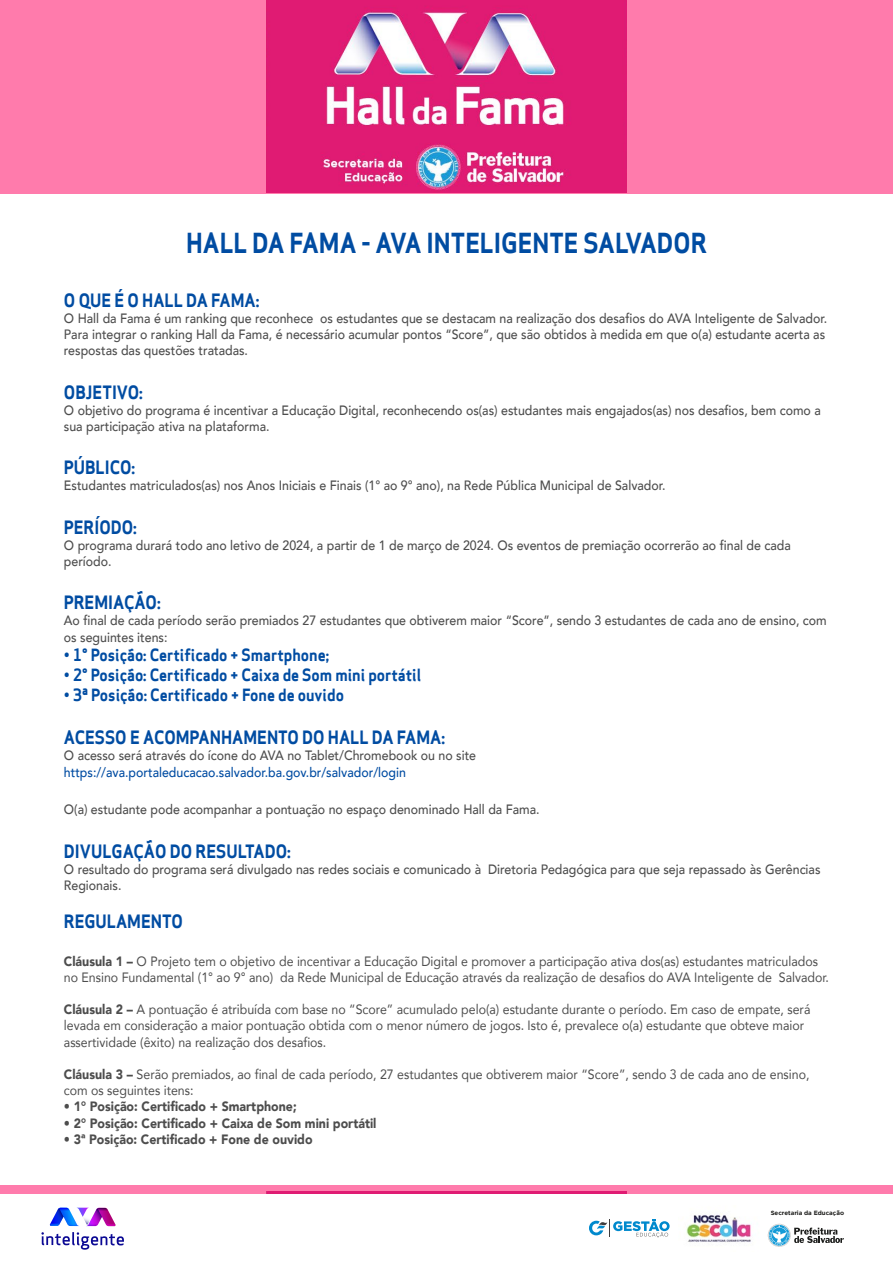
<style>
.page{position:relative;width:893px;height:1263px;background:#fff}
.page>*{position:absolute;margin:0;border:0;box-sizing:border-box;transform-origin:0 0}
.t1{font:27px "Apex Sans Bold T";color:#004ca2;scale:.92 1}
.t2{font:18px "Apex Sans Bold T";color:#004ca2;scale:.92 1}
.t3{font:16.5px "Apex Sans Bold T";color:#004ca2;scale:.92 1}
.t4{font:500 13.5px/16.2px "Avenir";color:#4d4d4d;scale:.92 1}
.t5{font:13.5px/16.2px "Avenir";color:#4d4d4d;scale:.92 1}
.t6{font:900 13.5px "Avenir";color:#4d4d4d;scale:.92 1}
.t7{font:500 13.5px "Avenir";color:#004ca2;scale:.92 1}
.t8{font:700 6.15px "Gotham";color:#1e1e1c}
.s1{font-weight:900}
</style>
<div class="page">
<svg style="left:0;top:1185px;width:893px;height:78px;background:#fa6ea4"></svg>
<div style="left:0;top:1194px;width:893px;height:69px;background:#fff"></div>
<svg style="left:589px;top:1219px;width:81px;height:18px"></svg>
<img style="left:686px;top:1214px;width:65px;height:29px">
<svg style="left:768px;top:1224px;width:76px;height:23px"></svg>
<svg style="left:50px;top:1207px;width:66px;height:19px"></svg>
<svg style="left:41px;top:1232px;width:83px;height:18px"></svg>
<div style="left:0;top:0;width:893px;height:194px;background:#ff7bac"></div>
<img style="left:266px;top:0;width:360px;height:192px">
<h1 class="t1" style="left:186px;top:225px;width:567px">HALL DA FAMA - AVA INTELIGENTE SALVADOR</h1>
<h2 class="t2" style="left:64px;top:288px;width:214px">O QUE É O HALL DA FAMA:</h2>
<p class="t4" style="left:64px;top:309px;width:831px">O Hall da Fama é um ranking que reconhece os estudantes que se destacam na realização dos desafios do AVA Inteligente de Salvador.<br>Para integrar o ranking Hall da Fama, é necessário acumular pontos “Score”, que são obtidos à medida em que o(a) estudante acerta as respostas das questões tratadas.</p>
<h2 class="t2" style="left:64px;top:380px;width:87px">OBJETIVO:</h2>
<p class="t4" style="left:64px;top:401px;width:824px">O objetivo do programa é incentivar a Educação Digital, reconhecendo os(as) estudantes mais engajados(as) nos desafios, bem como a sua participação ativa na plataforma.</p>
<h2 class="t2" style="left:64px;top:456px;width:79px">PÚBLICO:</h2>
<p class="t4" style="left:64px;top:477px;width:656px">Estudantes matriculados(as) nos Anos Iniciais e Finais (1° ao 9° ano), na Rede Pública Municipal de Salvador.</p>
<h2 class="t2" style="left:64px;top:515px;width:81px">PERÍODO:</h2>
<p class="t4" style="left:64px;top:536px;width:792px">O programa durará todo ano letivo de 2024, a partir de 1 de março de 2024. Os eventos de premiação ocorrerão ao final de cada período.</p>
<h2 class="t2" style="left:64px;top:591px;width:107px">PREMIAÇÃO:</h2>
<p class="t4" style="left:64px;top:612px;width:831px">Ao final de cada período serão premiados 27 estudantes que obtiverem maior “Score”, sendo 3 estudantes de cada ano de ensino, com os seguintes itens:</p>
<p class="t3" style="left:64px;top:645px;width:290px">• 1° Posição: Certificado + Smartphone;</p>
<p class="t3" style="left:64px;top:664px;width:390px">• 2° Posição: Certificado + Caixa de Som mini portátil</p>
<p class="t3" style="left:64px;top:684px;width:306px">• 3ª Posição: Certificado + Fone de ouvido</p>
<h2 class="t2" style="left:64px;top:726px;width:416px">ACESSO E ACOMPANHAMENTO DO HALL DA FAMA:</h2>
<p class="t4" style="left:64px;top:747px;width:450px">O acesso será através do ícone do AVA no Tablet/Chromebook ou no site</p>
<p class="t7" style="left:64px;top:760px;width:373px">https://ava.portaleducacao.salvador.ba.gov.br/salvador/login</p>
<p class="t4" style="left:64px;top:801px;width:519px">O(a) estudante pode acompanhar a pontuação no espaço denominado Hall da Fama.</p>
<h2 class="t2" style="left:64px;top:839px;width:248px">DIVULGAÇÃO DO RESULTADO:</h2>
<p class="t4" style="left:64px;top:860px;width:824px">O resultado do programa será divulgado nas redes sociais e comunicado à Diretoria Pedagógica para que seja repassado às Gerências<br>Regionais.</p>
<h2 class="t2" style="left:64px;top:909px;width:131px">REGULAMENTO</h2>
<p class="t5" style="left:64px;top:952px;width:833px"><span class="s1">Cláusula 1 –</span> O Projeto tem o objetivo de incentivar a Educação Digital e promover a participação ativa dos(as) estudantes matriculados no Ensino Fundamental (1° ao 9° ano) da Rede Municipal de Educação através da realização de desafios do AVA Inteligente de Salvador.</p>
<p class="t5" style="left:64px;top:1001px;width:813px"><span class="s1">Cláusula 2 –</span> A pontuação é atribuída com base no “Score” acumulado pelo(a) estudante durante o período. Em caso de empate, será levada em consideração a maior pontuação obtida com o menor número de jogos. Isto é, prevalece o(a) estudante que obteve maior assertividade (êxito) na realização dos desafios.</p>
<p class="t5" style="left:64px;top:1066px;width:812px"><span class="s1">Cláusula 3 –</span> Serão premiados, ao final de cada período, 27 estudantes que obtiverem maior “Score”, sendo 3 de cada ano de ensino, com os seguintes itens:</p>
<p class="t6" style="left:64px;top:1095px;width:254px">• 1° Posição: Certificado + Smartphone;</p>
<p class="t6" style="left:64px;top:1111px;width:341px">• 2° Posição: Certificado + Caixa de Som mini portátil</p>
<p class="t6" style="left:64px;top:1127px;width:272px">• 3ª Posição: Certificado + Fone de ouvido</p>
<p class="t8" style="left:771px;top:1209px;width:75px">Secretaria da Educação</p>
</div>
